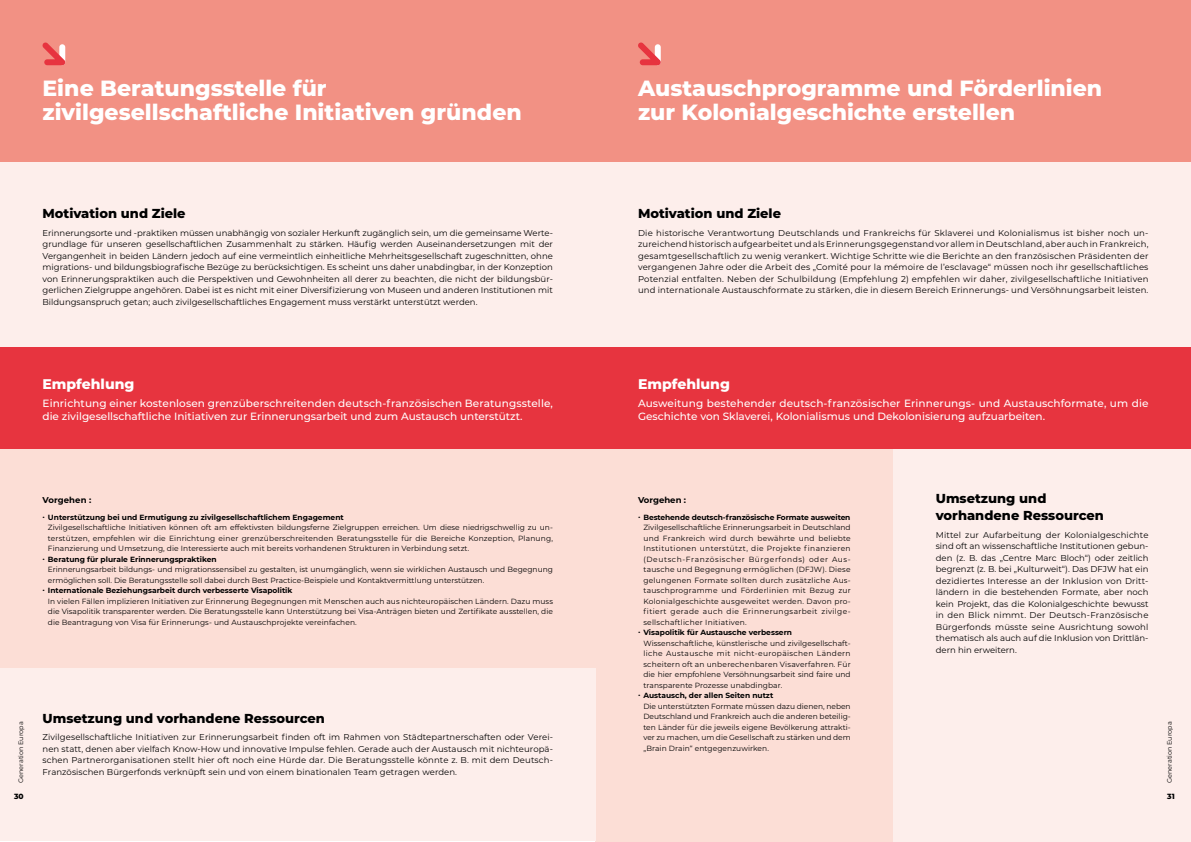
<style>
.page{position:relative;width:1191px;height:842px;background:#fff}
.page>*{position:absolute;margin:0;border:0;box-sizing:border-box;transform-origin:0 0}
.t1{font:800 22px/24px "Montserrat";color:#fff}
.t2{font:800 14px "Montserrat";color:#fff}
.t3{font:800 13px/17px "Montserrat";color:#000}
.t4{font:500 10.5px/12.5px "Montserrat";color:#fff}
.t5{font:8.5px/11.5px "Montserrat";color:#000;text-align:justify}
.t6{font:700 8.5px "Montserrat";color:#000}
.t7{font:7.5px/10.5px "Montserrat";color:#000;text-align:justify}
.t8{font:700 7.5px "Montserrat";color:#000}
.t9{font:800 7.5px "Montserrat";color:#000}
.t10{font:6.5px "Montserrat";color:#000}
</style>
<div class="page">
<div style="left:595px;top:0;width:596px;height:163px;background:#f29184"></div>
<div style="left:595px;top:163px;width:596px;height:184px;background:#fdeeeb"></div>
<div style="left:893px;top:448px;width:298px;height:393px;background:#fdeeeb"></div>
<div style="left:595px;top:448px;width:298px;height:393px;background:#fcded6"></div>
<div style="left:595px;top:347px;width:596px;height:101px;background:#e7343f"></div>
<div style="left:0;top:0;width:595px;height:163px;background:#f29184"></div>
<div style="left:0;top:163px;width:595px;height:184px;background:#fdeeeb"></div>
<div style="left:0;top:667px;width:595px;height:174px;background:#fdeeeb"></div>
<div style="left:0;top:448px;width:595px;height:219px;background:#fcded6"></div>
<div style="left:0;top:347px;width:595px;height:101px;background:#e7343f"></div>
<svg style="left:638px;top:42px;width:23px;height:23px"></svg>
<svg style="left:42px;top:42px;width:24px;height:23px"></svg>
<h1 class="t1" style="left:43px;top:75px;width:481px">Eine Beratungsstelle für zivilgesellschaftliche Initiativen gründen</h1>
<h3 class="t3" style="left:43px;top:204px;width:144px">Motivation und Ziele</h3>
<p class="t5" style="left:43px;top:226px;width:512px">Erinnerungsorte und -praktiken müssen unabhängig von sozialer Herkunft zugänglich sein, um die gemeinsame Werte&shy;grundlage für unseren gesellschaftlichen Zusammenhalt zu stärken. Häufig werden Auseinandersetzungen mit der Vergangenheit in beiden Ländern jedoch auf eine vermeintlich einheitliche Mehrheitsgesellschaft zugeschnitten, ohne migrations- und bildungsbiografische Bezüge zu berücksichtigen. Es scheint uns daher unabdingbar, in der Konzeption von Erinnerungspraktiken auch die Perspektiven und Gewohnheiten all derer zu beachten, die nicht der bildungsbür&shy;gerlichen Zielgruppe angehören. Dabei ist es nicht mit einer Diversifizierung von Museen und anderen Institutionen mit Bildungsanspruch getan; auch zivilgesellschaftliches Engagement muss verstärkt unterstützt werden.</p>
<h2 class="t2" style="left:43px;top:374px;width:93px">Empfehlung</h2>
<p class="t4" style="left:43px;top:397px;width:512px">Einrichtung einer kostenlosen grenzüberschreitenden deutsch-französischen Beratungsstelle, die zivilgesellschaftliche Initiativen zur Erinnerungsarbeit und zum Austausch unterstützt.</p>
<h1 class="t1" style="left:638px;top:75px;width:466px">Austauschprogramme und Förderlinien zur Kolonialgeschichte erstellen</h1>
<h3 class="t3" style="left:638px;top:204px;width:144px">Motivation und Ziele</h3>
<p class="t5" style="left:638px;top:226px;width:512px">Die historische Verantwortung Deutschlands und Frankreichs für Sklaverei und Kolonialismus ist bisher noch un&shy;zureichend historisch aufgearbeitet und als Erinnerungsgegenstand vor allem in Deutschland, aber auch in Frankreich, gesamtgesellschaftlich zu wenig verankert. Wichtige Schritte wie die Berichte an den französischen Präsidenten der vergangenen Jahre oder die Arbeit des „Comité pour la mémoire de l’esclavage“ müssen noch ihr gesellschaftliches Potenzial entfalten. Neben der Schulbildung (Empfehlung 2) empfehlen wir daher, zivilgesellschaftliche Initiativen und internationale Austauschformate zu stärken, die in diesem Bereich Erinnerungs- und Versöhnungsarbeit leisten.</p>
<h2 class="t2" style="left:638px;top:374px;width:93px">Empfehlung</h2>
<p class="t4" style="left:638px;top:397px;width:512px">Ausweitung bestehender deutsch-französischer Erinnerungs- und Austauschformate, um die<br>Geschichte von Sklaverei, Kolonialismus und Dekolonisierung aufzuarbeiten.</p>
<h3 class="t3" style="left:935px;top:490px;width:169px">Umsetzung und vorhandene Ressourcen</h3>
<p class="t5" style="left:935px;top:529px;width:214px">Mittel zur Aufarbeitung der Kolonialgeschichte sind oft an wissenschaftliche Institutionen gebun&shy;den (z. B. das „Centre Marc Bloch“) oder zeitlich begrenzt (z. B. bei „Kulturweit“). Das DFJW hat ein dezidiertes Interesse an der Inklusion von Dritt&shy;ländern in die bestehenden Formate, aber noch kein Projekt, das die Kolonialgeschichte bewusst in den Blick nimmt. Der Deutsch-Französische Bürgerfonds müsste seine Ausrichtung sowohl thematisch als auch auf die Inklusion von Drittlän&shy;dern hin erweitern.</p>
<p class="t6" style="left:43px;top:494px;width:50px">Vorgehen :</p>
<p class="t8" style="left:43px;top:512px;width:303px">∙ Unterstützung bei und Ermutigung zu zivilgesellschaftlichem Engagement</p>
<p class="t7" style="left:48px;top:522px;width:506px">Zivilgesellschaftliche Initiativen können oft am effektivsten bildungsferne Zielgruppen erreichen. Um diese niedrigschwellig zu un&shy;terstützen, empfehlen wir die Einrichtung einer grenzüberschreitenden Beratungsstelle für die Bereiche Konzeption, Planung, Finanzierung und Umsetzung, die Interessierte auch mit bereits vorhandenen Strukturen in Verbindung setzt.</p>
<p class="t8" style="left:43px;top:554px;width:176px">∙ Beratung für plurale Erinnerungspraktiken</p>
<p class="t7" style="left:48px;top:564px;width:506px">Erinnerungsarbeit bildungs- und migrationssensibel zu gestalten, ist unumgänglich, wenn sie wirklichen Austausch und Begegnung ermöglichen soll. Die Beratungsstelle soll dabei durch Best Practice-Beispiele und Kontaktvermittlung unterstützen.</p>
<p class="t8" style="left:43px;top:585px;width:251px">∙ Internationale Beziehungsarbeit durch verbesserte Visapolitik</p>
<p class="t7" style="left:48px;top:596px;width:506px">In vielen Fällen implizieren Initiativen zur Erinnerung Begegnungen mit Menschen auch aus nichteuropäischen Ländern. Dazu muss die Visapolitik transparenter werden. Die Beratungsstelle kann Unterstützung bei Visa-Anträgen bieten und Zertifikate ausstellen, die die Beantragung von Visa für Erinnerungs- und Austauschprojekte vereinfachen.</p>
<p class="t6" style="left:638px;top:494px;width:50px">Vorgehen :</p>
<p class="t8" style="left:638px;top:512px;width:214px">∙ Bestehende deutsch-französische Formate ausweiten</p>
<p class="t7" style="left:643px;top:522px;width:209px">Zivilgesellschaftliche Erinnerungsarbeit in Deutschland und Frankreich wird durch bewährte und beliebte Institutionen unterstützt, die Projekte finanzieren (Deutsch-Französischer Bürgerfonds) oder Aus&shy;tausche und Begegnung ermöglichen (DFJW). Diese gelungenen Formate sollten durch zusätzliche Aus&shy;tauschprogramme und Förderlinien mit Bezug zur Kolonialgeschichte ausgeweitet werden. Davon pro&shy;fitiert gerade auch die Erinnerungsarbeit zivilge&shy;sellschaftlicher Initiativen.</p>
<p class="t8" style="left:638px;top:627px;width:156px">∙ Visapolitik für Austausche verbessern</p>
<p class="t7" style="left:643px;top:638px;width:209px">Wissenschaftliche, künstlerische und zivilgesellschaft&shy;liche Austausche mit nicht-europäischen Ländern scheitern oft an unberechenbaren Visaverfahren. Für die hier empfohlene Versöhnungsarbeit sind faire und transparente Prozesse unabdingbar.</p>
<p class="t8" style="left:638px;top:690px;width:137px">∙ Austausch, der allen Seiten nutzt</p>
<p class="t7" style="left:643px;top:701px;width:209px">Die unterstützten Formate müssen dazu dienen, neben Deutschland und Frankreich auch die anderen beteilig&shy;ten Länder für die jeweils eigene Bevölkerung attrakti&shy;ver zu machen, um die Gesellschaft zu stärken und dem „Brain Drain“ entgegenzuwirken.</p>
<h3 class="t3" style="left:43px;top:709px;width:284px">Umsetzung und vorhandene Ressourcen</h3>
<p class="t5" style="left:43px;top:731px;width:512px">Zivilgesellschaftliche Initiativen zur Erinnerungsarbeit finden oft im Rahmen von Städtepartnerschaften oder Verei&shy;nen statt, denen aber vielfach Know-How und innovative Impulse fehlen. Gerade auch der Austausch mit nichteuropä&shy;schen Partnerorganisationen stellt hier oft noch eine Hürde dar. Die Beratungsstelle könnte z. B. mit dem Deutsch-Französischen Bürgerfonds verknüpft sein und von einem binationalen Team getragen werden.</p>
<p class="t10" style="left:17px;top:783px;width:63px;rotate:-90deg">Generation Europa</p>
<p class="t10" style="left:1165px;top:783px;width:63px;rotate:-90deg">Generation Europa</p>
<p class="t9" style="left:14px;top:791px;width:11px">30</p>
<p class="t9" style="left:1167px;top:791px;width:9px">31</p>
</div>
